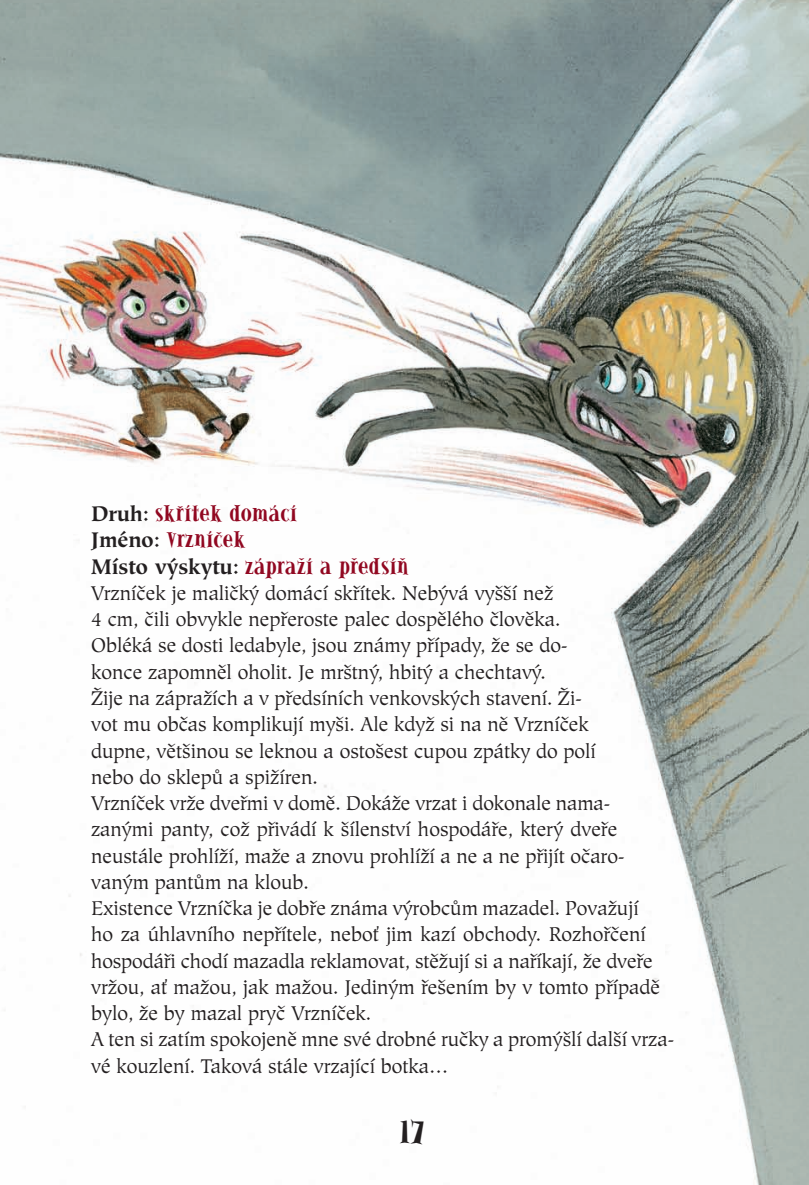
<style>
.page{position:relative;width:809px;height:1185px;background:#fff}
.page>*{position:absolute;margin:0;border:0;box-sizing:border-box;transform-origin:0 0}
.t1{font:700 31.5px "Alleycat ICG";color:#231f20}
.t2{font:700 21px/26.2px "Alleycat ICG";letter-spacing:.02em;color:#910821}
.t3{font:19.78px/26.2px "Hiroshige CE";color:#231f20}
.s1{font-family:"Hiroshige CE";color:#231f20}
</style>
<div class="page">
<img style="left:0;top:0;width:809px;height:1184px">
<p class="t2" style="left:91px;top:502px;width:319px"><span class="s1">Druh:</span> skrítek domácí<br><span class="s1">Jméno:</span> Vrznícek<br><span class="s1">Místo výskytu:</span> záprazí a predsín</p>
<p class="t3" style="left:91px;top:581px;width:584px">Vrzníček je maličký domácí skřítek. Nebývá vyšší než<br>4 cm, čili obvykle nepřeroste palec dospělého člověka.<br>Obléká se dosti ledabyle, jsou známy případy, že se do-<br>konce zapomněl oholit. Je mrštný, hbitý a chechtavý.<br>Žije na zápražích a v předsíních venkovských stavení. Ži-<br>vot mu občas komplikují myši. Ale když si na ně Vrzníček<br>dupne, většinou se leknou a ostošest cupou zpátky do polí<br>nebo do sklepů a spižíren.<br>Vrzníček vrže dveřmi v domě. Dokáže vrzat i dokonale nama&shy;zanými panty, což přivádí k šílenství hospodáře, který dveře neustále prohlíží, maže a znovu prohlíží a ne a ne přijít očaro&shy;vaným pantům na kloub.<br>Existence Vrzníčka je dobře známa výrobcům mazadel. Považují<br>ho za úhlavního nepřítele, neboť jim kazí obchody. Rozhořčení hospodáři chodí mazadla reklamovat, stěžují si a naříkají, že dveře vržou, ať mažou, jak mažou. Jediným řešením by v tomto případě bylo, že by mazal pryč Vrzníček.<br>A ten si zatím spokojeně mne své drobné ručky a promýšlí další vrza&shy;vé kouzlení. Taková stále vrzající botka…</p>
<p class="t2" style="left:175px;top:502px;width:12px">ˇ</p>
<p class="t2" style="left:214px;top:529px;width:12px">ˇ</p>
<p class="t2" style="left:296px;top:555px;width:12px">ˇ</p>
<p class="t2" style="left:349px;top:555px;width:12px">ˇ</p>
<p class="t2" style="left:397px;top:555px;width:12px">ˇ</p>
<h1 class="t1" style="left:400px;top:1118px;width:26px">17</h1>
</div>
